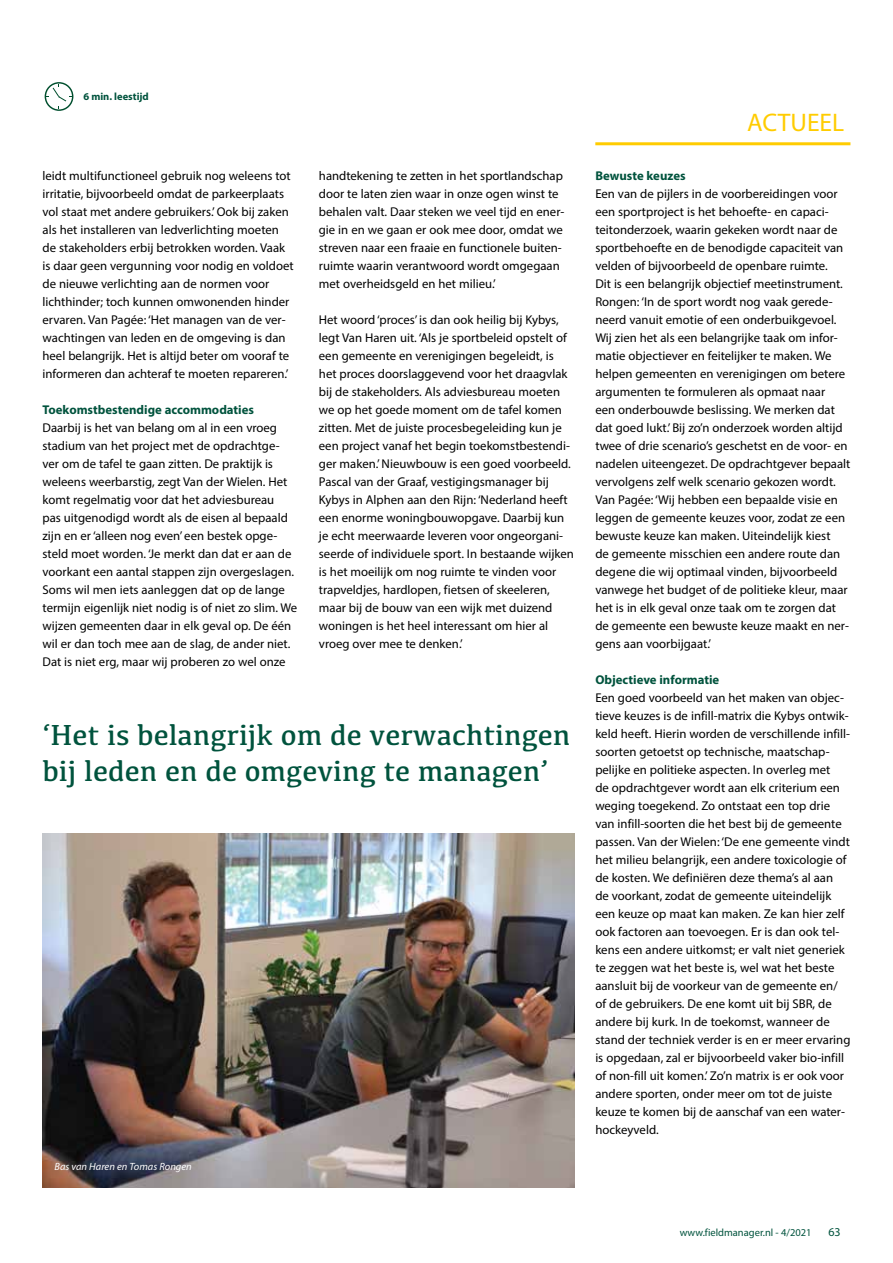
<style>
.page{position:relative;width:893px;height:1263px;background:#fff}
.page>*{position:absolute;margin:0;border:0;box-sizing:border-box;transform-origin:0 0}
.t1{font:30px/36px "Kefa";color:#00533d}
.t2{font:25.5px "Myriad Pro";color:#fc0}
.t3{font:12.75px/18px "Myriad Pro";color:#000}
.t4{font:700 12.75px "Myriad Pro";color:#00533d}
.t5{font:12px "Myriad Pro";color:#00533d}
.t6{font:10.5px "Myriad Pro";color:#00533d}
.t7{font:italic 10.5px "Myriad Pro";color:#fff}
.t8{font:700 10.5px "Myriad Pro";color:#00533d}
</style>
<div class="page">
<hr style="left:595px;top:142px;width:255px;height:3px;background:#fc0">
<svg style="left:45px;top:82px;width:28px;height:29px"></svg>
<img style="left:43px;top:833px;width:531px;height:354px">
<p class="t8" style="left:83px;top:90px;width:67px">6 min. leestijd</p>
<p class="t3" style="left:43px;top:167px;width:253px">leidt multifunctioneel gebruik nog weleens tot irritatie, bijvoorbeeld omdat de parkeerplaats vol staat met andere gebruikers.’ Ook bij zaken als het installeren van ledverlichting moeten de stakeholders erbij betrokken worden. Vaak is daar geen vergunning voor nodig en voldoet de nieuwe verlichting aan de normen voor lichthinder; toch kunnen omwonenden hinder ervaren. Van Pagée: ‘Het managen van de ver&shy;wachtingen van leden en de omgeving is dan heel belangrijk. Het is altijd beter om vooraf te informeren dan achteraf te moeten repareren.’</p>
<p class="t4" style="left:43px;top:401px;width:213px">Toekomstbestendige accommodaties</p>
<p class="t3" style="left:43px;top:419px;width:256px">Daarbij is het van belang om al in een vroeg stadium van het project met de opdrachtge&shy;ver om de tafel te gaan zitten. De praktijk is weleens weerbarstig, zegt Van der Wielen. Het komt regelmatig voor dat het adviesbureau<br>pas uitgenodigd wordt als de eisen al bepaald zijn en er ‘alleen nog even’ een bestek opge&shy;steld moet worden. ‘Je merkt dan dat er aan de voorkant een aantal stappen zijn overgeslagen.<br>Soms wil men iets aanleggen dat op de lange termijn eigenlijk niet nodig is of niet zo slim. We wijzen gemeenten daar in elk geval op. De één wil er dan toch mee aan de slag, de ander niet.<br>Dat is niet erg, maar wij proberen zo wel onze</p>
<p class="t3" style="left:319px;top:167px;width:247px">handtekening te zetten in het sportlandschap door te laten zien waar in onze ogen winst te behalen valt. Daar steken we veel tijd en ener&shy;gie in en we gaan er ook mee door, omdat we streven naar een fraaie en functionele buiten&shy;ruimte waarin verantwoord wordt omgegaan met overheidsgeld en het milieu.’</p>
<p class="t3" style="left:319px;top:311px;width:256px">Het woord ‘proces’ is dan ook heilig bij Kybys, legt Van Haren uit. ‘Als je sportbeleid opstelt of een gemeente en verenigingen begeleidt, is het proces doorslaggevend voor het draagvlak bij de stakeholders. Als adviesbureau moeten we op het goede moment om de tafel komen zitten. Met de juiste procesbegeleiding kun je een project vanaf het begin toekomstbestendi&shy;ger maken.’ Nieuwbouw is een goed voorbeeld.<br>Pascal van der Graaf, vestigingsmanager bij Kybys in Alphen aan den Rijn: ‘Nederland heeft een enorme woningbouwopgave. Daarbij kun je echt meerwaarde leveren voor ongeorgani&shy;seerde of individuele sport. In bestaande wijken is het moeilijk om nog ruimte te vinden voor trapveldjes, hardlopen, fietsen of skeeleren, maar bij de bouw van een wijk met duizend woningen is het heel interessant om hier al vroeg over mee te denken.’</p>
<h1 class="t1" style="left:43px;top:716px;width:529px">‘Het is belangrijk om de verwachtingen bij leden en de omgeving te managen’</h1>
<p class="t7" style="left:55px;top:1160px;width:139px">Bas van Haren en Tomas Rongen</p>
<h2 class="t2" style="left:747px;top:107px;width:99px">ACTUEEL</h2>
<p class="t4" style="left:595px;top:168px;width:92px">Bewuste keuzes</p>
<p class="t3" style="left:595px;top:185px;width:257px">Een van de pijlers in de voorbereidingen voor een sportproject is het behoefte- en capaci&shy;teitonderzoek, waarin gekeken wordt naar de sportbehoefte en de benodigde capaciteit van velden of bijvoorbeeld de openbare ruimte.<br>Dit is een belangrijk objectief meetinstrument.<br>Rongen: ‘In de sport wordt nog vaak gerede&shy;neerd vanuit emotie of een onderbuikgevoel.<br>Wij zien het als een belangrijke taak om infor&shy;matie objectiever en feitelijker te maken. We helpen gemeenten en verenigingen om betere argumenten te formuleren als opmaat naar<br>een onderbouwde beslissing. We merken dat dat goed lukt.’ Bij zo’n onderzoek worden altijd twee of drie scenario’s geschetst en de voor- en nadelen uiteengezet. De opdrachtgever bepaalt vervolgens zelf welk scenario gekozen wordt.<br>Van Pagée: ‘Wij hebben een bepaalde visie en leggen de gemeente keuzes voor, zodat ze een bewuste keuze kan maken. Uiteindelijk kiest<br>de gemeente misschien een andere route dan degene die wij optimaal vinden, bijvoorbeeld vanwege het budget of de politieke kleur, maar het is in elk geval onze taak om te zorgen dat de gemeente een bewuste keuze maakt en ner&shy;gens aan voorbijgaat.’</p>
<p class="t4" style="left:595px;top:672px;width:126px">Objectieve informatie</p>
<p class="t3" style="left:595px;top:689px;width:257px">Een goed voorbeeld van het maken van objec&shy;tieve keuzes is de infill-matrix die Kybys ontwik&shy;keld heeft. Hierin worden de verschillende infill&shy;soorten getoetst op technische, maatschap&shy;pelijke en politieke aspecten. In overleg met<br>de opdrachtgever wordt aan elk criterium een weging toegekend. Zo ontstaat een top drie van infill-soorten die het best bij de gemeente passen. Van der Wielen: ‘De ene gemeente vindt het milieu belangrijk, een andere toxicologie of de kosten. We definiëren deze thema’s al aan<br>de voorkant, zodat de gemeente uiteindelijk een keuze op maat kan maken. Ze kan hier zelf ook factoren aan toevoegen. Er is dan ook tel&shy;kens een andere uitkomst; er valt niet generiek te zeggen wat het beste is, wel wat het beste aansluit bij de voorkeur van de gemeente en/ of de gebruikers. De ene komt uit bij SBR, de andere bij kurk. In de toekomst, wanneer de stand der techniek verder is en er meer ervaring is opgedaan, zal er bijvoorbeeld vaker bio-infill of non-fill uit komen.’ Zo’n matrix is er ook voor andere sporten, onder meer om tot de juiste keuze te komen bij de aanschaf van een water&shy;hockeyveld.</p>
<p class="t6" style="left:680px;top:1226px;width:133px">www.fieldmanager.nl - 4/2021</p>
<p class="t5" style="left:828px;top:1224px;width:14px">63</p>
</div>
